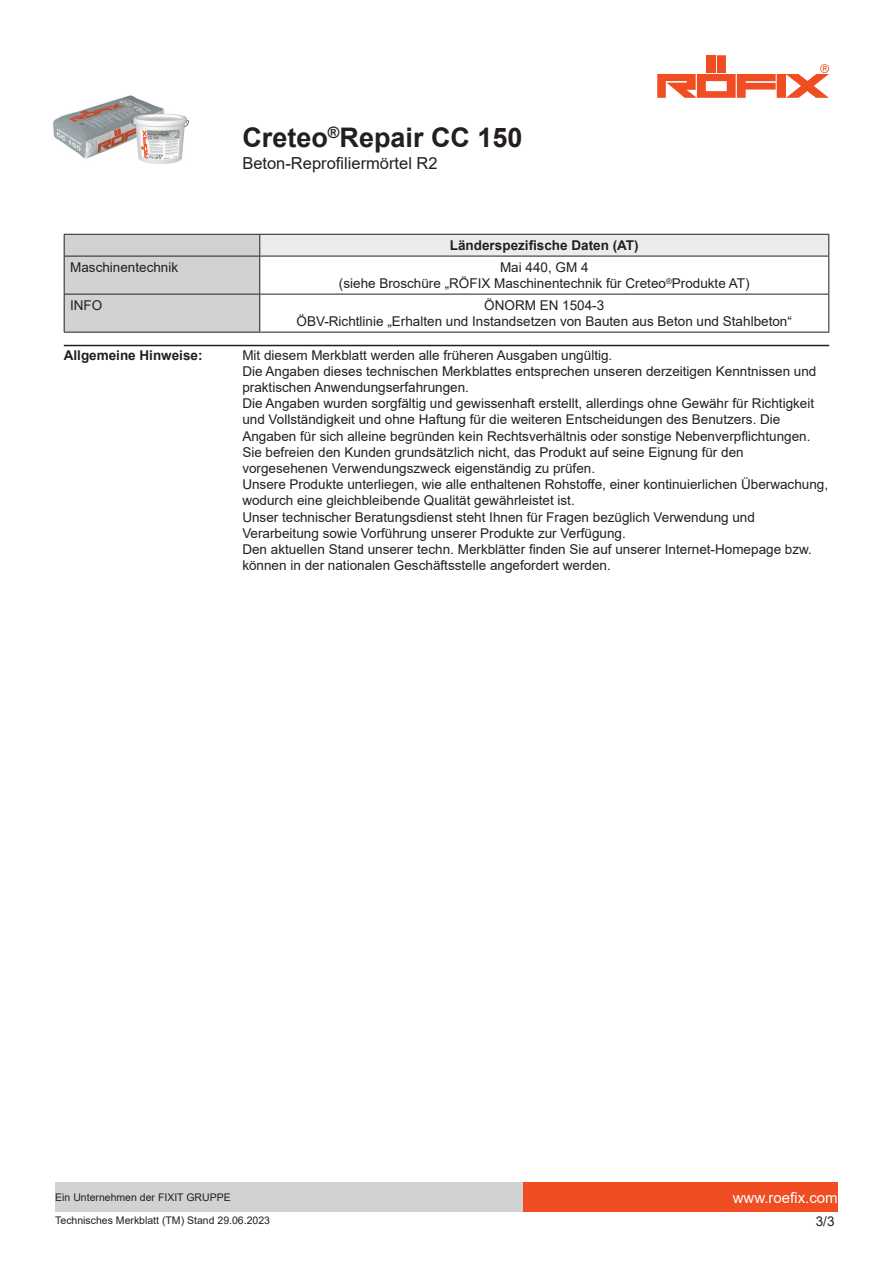
<style>
.page{position:relative;width:893px;height:1263px;background:#fff}
.page>*{position:absolute;margin:0;border:0;box-sizing:border-box;transform-origin:0 0}
.t1{font:700 27px "Arial";color:#231f20}
.t2{font:16.5px "Arial";color:#231f20}
.t3{font:15px "Arial";color:#fff}
.t4{font:13.5px/16.2px "Arial";color:#231f20;text-align:center}
.t5{font:700 13.5px "Arial";color:#231f20}
.t6{font:10.5px "Arial";color:#231f20}
</style>
<div class="page">
<img style="left:53px;top:95px;width:136px;height:69px">
<div style="left:717px;top:55px;width:9px;height:18px;background:#f04d22"></div>
<div style="left:707px;top:55px;width:9px;height:18px;background:#f04d22"></div>
<svg style="left:657px;top:64px;width:172px;height:34px"></svg>
<div style="left:523px;top:1182px;width:315px;height:30px;background:#f04d22"></div>
<div style="left:55px;top:1182px;width:468px;height:30px;background:#d1d2d4"></div>
<div style="left:260px;top:234px;width:569px;height:22px;background:#ececee"></div>
<hr style="left:260px;top:234px;width:569px;height:1px;background:#231f20">
<div style="left:64px;top:234px;width:196px;height:98px;background:#d1d2d4"></div>
<svg style="left:828px;top:235px;width:1px;height:21px"></svg>
<hr style="left:64px;top:256px;width:196px;height:1px;background:#231f20">
<hr style="left:64px;top:256px;width:1px;height:38px;background:#231f20">
<hr style="left:260px;top:256px;width:569px;height:1px;background:#231f20">
<hr style="left:259px;top:256px;width:1px;height:38px;background:#231f20">
<hr style="left:828px;top:256px;width:1px;height:38px;background:#231f20">
<hr style="left:64px;top:294px;width:196px;height:1px;background:#231f20">
<hr style="left:64px;top:294px;width:1px;height:38px;background:#231f20">
<hr style="left:260px;top:294px;width:569px;height:1px;background:#231f20">
<hr style="left:259px;top:294px;width:1px;height:38px;background:#231f20">
<hr style="left:828px;top:294px;width:1px;height:38px;background:#231f20">
<hr style="left:64px;top:332px;width:196px;height:1px;background:#231f20">
<hr style="left:260px;top:332px;width:569px;height:1px;background:#231f20">
<hr style="left:64px;top:345px;width:765px;height:1px;background:#231f20">
<h1 class="t1" style="left:242px;top:119px;width:282px">Creteo<sup>®</sup>Repair CC 150</h1>
<p class="t2" style="left:242px;top:152px;width:197px">Beton-Reprofiliermörtel R2</p>
<p class="t5" style="left:450px;top:236px;width:190px">Länderspezifische Daten (AT)</p>
<p class="t4" style="left:70px;top:259px;width:110px">Maschinentechnik</p>
<p class="t4" style="left:339px;top:259px;width:412px">Mai 440, GM 4<br>(siehe Broschüre „RÖFIX Maschinentechnik für Creteo<sup>®</sup>Produkte AT)</p>
<p class="t4" style="left:70px;top:297px;width:34px">INFO</p>
<p class="t4" style="left:297px;top:297px;width:497px">ÖNORM EN 1504-3<br>ÖBV-Richtlinie „Erhalten und Instandsetzen von Bauten aus Beton und Stahlbeton“</p>
<p class="t5" style="left:64px;top:345px;width:140px">Allgemeine Hinweise:</p>
<p class="t4" style="left:242px;top:347px;width:587px;text-align:left">Mit diesem Merkblatt werden alle früheren Ausgaben ungültig.<br>Die Angaben dieses technischen Merkblattes entsprechen unseren derzeitigen Kenntnissen und praktischen Anwendungserfahrungen.<br>Die Angaben wurden sorgfältig und gewissenhaft erstellt, allerdings ohne Gewähr für Richtigkeit und Vollständigkeit und ohne Haftung für die weiteren Entscheidungen des Benutzers. Die Angaben für sich alleine begründen kein Rechtsverhältnis oder sonstige Nebenverpflichtungen.<br>Sie befreien den Kunden grundsätzlich nicht, das Produkt auf seine Eignung für den vorgesehenen Verwendungszweck eigenständig zu prüfen.<br>Unsere Produkte unterliegen, wie alle enthaltenen Rohstoffe, einer kontinuierlichen Überwachung, wodurch eine gleichbleibende Qualität gewährleistet ist.<br>Unser technischer Beratungsdienst steht Ihnen für Fragen bezüglich Verwendung und Verarbeitung sowie Vorführung unserer Produkte zur Verfügung.<br>Den aktuellen Stand unserer techn. Merkblätter finden Sie auf unserer Internet-Homepage bzw. können in der nationalen Geschäftsstelle angefordert werden.</p>
<p class="t6" style="left:55px;top:1190px;width:177px">Ein Unternehmen der FIXIT GRUPPE</p>
<p class="t3" style="left:733px;top:1187px;width:107px">www.roefix.com</p>
<p class="t6" style="left:55px;top:1213px;width:216px">Technisches Merkblatt (TM) Stand 29.06.2023</p>
<p class="t4" style="left:816px;top:1213px;width:20px">3/3</p>
</div>
